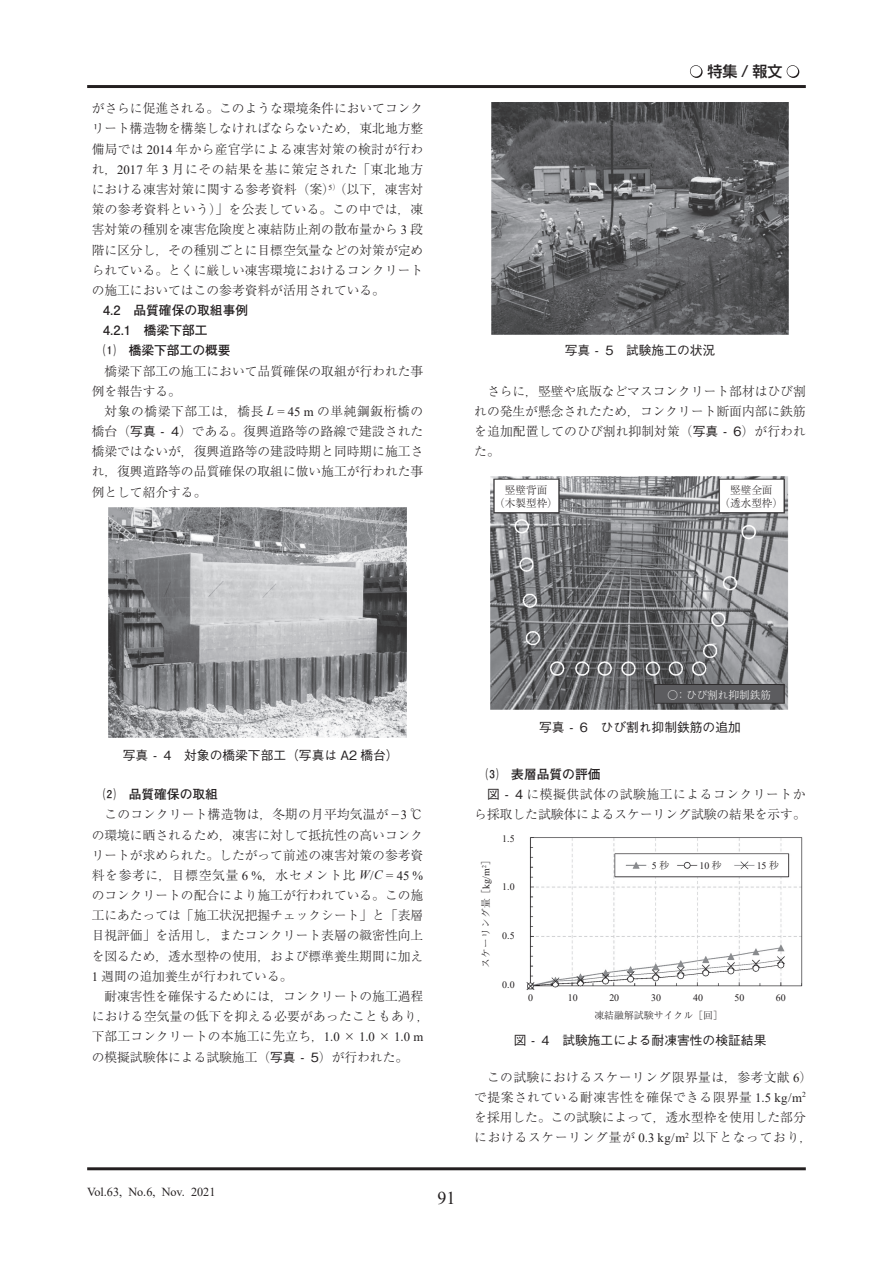
<style>
.page{position:relative;width:893px;height:1263px;background:#fff}
.page>*{position:absolute;margin:0;border:0;box-sizing:border-box;transform-origin:0 0}
.t1{font:18px "Times New Roman";color:#231f20}
.t2{font:500 15px "Shin Go Pr 6 N";color:#231f20}
.t3{font:300 12.75px/20.1px "Ryumin Pr 6 N";color:#231f20;text-align:justify}
.t4{font:300 12.75px/20.2px "Ryumin Pr 6 N";letter-spacing:.035em;color:#231f20}
.t5{font:500 12.75px "Gothic BBB Pr 6 N";color:#231f20}
.t6{font:700 12.75px/20.1px "Futo Go B101 Pr 6 N";color:#231f20}
.t7{font:12.15px "Times New Roman";color:#231f20}
.t8{font:300 10.65px/12.8px "Ryumin Pr 6 N";color:#231f20;text-align:center}
.t9{font:300 10.65px "Ryumin Pr 6 N";color:#fff}
.t10{font:9.9px "Times New Roman";color:#231f20}
.t11{font:300 9.9px "Ryumin Pr 6 N";color:#231f20}
.s1{font-family:"Times New Roman";font-weight:400}
.s2{font-family:"Times New Roman";font-weight:400;font-style:italic}
.s3{font-family:"Gothic BBB Pr 6 N";font-weight:500}
.s4{font-family:"Ryumin Pr 6 N";font-weight:300}
</style>
<div class="page">
<hr style="left:87px;top:85px;width:719px;height:3px;background:#231f20">
<hr style="left:87px;top:1167px;width:719px;height:3px;background:#231f20">
<svg style="left:690px;top:65px;width:13px;height:13px"></svg>
<svg style="left:787px;top:65px;width:12px;height:13px"></svg>
<img style="left:109px;top:508px;width:297px;height:229px">
<img style="left:491px;top:102px;width:298px;height:232px">
<img style="left:491px;top:476px;width:298px;height:233px">
<div style="left:656px;top:685px;width:123px;height:15px;background:#5c5c5f"></div>
<div style="left:721px;top:482px;width:58px;height:29px;background:#fff"></div>
<div style="left:497px;top:482px;width:60px;height:29px;background:#fff"></div>
<img style="left:526px;top:837px;width:277px;height:153px">
<p class="t3" style="left:92px;top:98px;width:333px">がさらに促進される。このような環境条件においてコンクリート構造物を構築しなければならないため，東北地方整備局では <span class="s1">2014</span> 年から産官学による凍害対策の検討が行われ，<span class="s1">2017</span> 年 <span class="s1">3</span> 月にその結果を基に策定された「東北地方における凍害対策に関する参考資料（案）<sup>5</sup><sup>）</sup>（以下，凍害対策の参考資料という）」を公表している。この中では，凍害対策の種別を凍害危険度と凍結防止剤の散布量から <span class="s1">3</span> 段階に区分し，その種別ごとに目標空気量などの対策が定められている。とくに厳しい凍害環境におけるコンクリートの施工においてはこの参考資料が活用されている。</p>
<p class="t6" style="left:103px;top:300px;width:146px">4.2　品質確保の取組事例<br>4.2.1　橋梁下部工<br>１　橋梁下部工の概要</p>
<p class="t3" style="left:92px;top:360px;width:333px;text-indent:13px">橋梁下部工の施工において品質確保の取組が行われた事例を報告する。</p>
<p class="t3" style="left:92px;top:400px;width:333px;text-indent:13px">対象の橋梁下部工は，橋長 <span class="s2">L</span> <span class="s1">= 45 m</span> の単純鋼鈑桁橋の橋台（<span class="s3">写真 - 4</span>）である。復興道路等の路線で建設された橋梁ではないが，復興道路等の建設時期と同時期に施工され，復興道路等の品質確保の取組に倣い施工が行われた事例として紹介する。</p>
<p class="t2" style="left:707px;top:59px;width:77px">特集 / 報文</p>
<p class="t5" style="left:565px;top:340px;width:152px">写真 - 5　試験施工の状況</p>
<p class="t3" style="left:474px;top:380px;width:333px;text-indent:13px">さらに，竪壁や底版などマスコンクリート部材はひび割れの発生が懸念されたため，コンクリート断面内部に鉄筋を追加配置してのひび割れ抑制対策（<span class="s3">写真 - 6</span>）が行われた。</p>
<p class="t8" style="left:494px;top:483px;width:65px">竪壁背面<br>（木製型枠）</p>
<p class="t8" style="left:719px;top:483px;width:65px">竪壁全面<br>（透水型枠）</p>
<p class="t5" style="left:123px;top:745px;width:277px">写真 - 4　対象の橋梁下部工（写真は A2 橋台）</p>
<p class="t6" style="left:103px;top:784px;width:116px">２　品質確保の取組</p>
<p class="t3" style="left:92px;top:804px;width:333px;text-indent:13px">このコンクリート構造物は，冬期の月平均気温が－<span class="s1">3</span> ℃の環境に晒されるため，凍害に対して抵抗性の高いコンクリートが求められた。したがって前述の凍害対策の参考資料を参考に，目標空気量 <span class="s1">6 %</span>，水セメント比 <span class="s2">W</span><span class="s1">/</span><span class="s2">C</span> <span class="s1">= 45 %</span>のコンクリートの配合により施工が行われている。この施工にあたっては「施工状況把握チェックシート」と「表層目視評価」を活用し，またコンクリート表層の緻密性向上を図るため，透水型枠の使用，および標準養生期間に加え<span class="s1">1</span> 週間の追加養生が行われている。</p>
<p class="t3" style="left:92px;top:985px;width:339px;text-align:left;text-indent:13px">耐凍害性を確保するためには，コンクリートの施工過程における空気量の低下を抑える必要があったこともあり，下部工コンクリートの本施工に先立ち，<span class="s1">1.0</span> × <span class="s1">1.0</span> × <span class="s1">1.0 m</span>の模擬試験体による試験施工（<span class="s3">写真 - 5</span>）が行われた。</p>
<p class="t7" style="left:87px;top:1183px;width:130px">Vol.63, No.6, Nov. 2021</p>
<h1 class="t1" style="left:437px;top:1185px;width:19px">91</h1>
<p class="t9" style="left:667px;top:686px;width:105px">○：ひび割れ抑制鉄筋</p>
<p class="t5" style="left:539px;top:717px;width:203px">写真 - 6　ひび割れ抑制鉄筋の追加</p>
<p class="t6" style="left:486px;top:764px;width:116px">３　表層品質の評価</p>
<p class="t3" style="left:474px;top:783px;width:333px;text-align:right"><span class="s3">図 - 4</span> に模擬供試体の試験施工によるコンクリートから採取した試験体によるスケーリング試験の結果を示す。</p>
<p class="t11" style="left:478px;top:968px;width:114px;rotate:-90deg">スケーリング量［<span class="s1">kg/m</span><sup>2</sup>］</p>
<p class="t10" style="left:502px;top:832px;width:14px">1.5</p>
<p class="t10" style="left:502px;top:880px;width:14px">1.0</p>
<p class="t10" style="left:652px;top:859px;width:19px">5<span class="s4">秒</span></p>
<p class="t10" style="left:699px;top:859px;width:24px">10 <span class="s4">秒</span></p>
<p class="t10" style="left:757px;top:859px;width:24px">15 <span class="s4">秒</span></p>
<p class="t10" style="left:502px;top:929px;width:14px">0.5</p>
<p class="t10" style="left:502px;top:978px;width:14px">0.0</p>
<p class="t10" style="left:528px;top:990px;width:6px">0</p>
<p class="t10" style="left:568px;top:990px;width:11px">10</p>
<p class="t10" style="left:609px;top:990px;width:11px">20</p>
<p class="t11" style="left:594px;top:1008px;width:130px">凍結融解試験サイクル［回］</p>
<p class="t10" style="left:651px;top:990px;width:11px">30</p>
<p class="t10" style="left:693px;top:990px;width:11px">40</p>
<p class="t10" style="left:734px;top:990px;width:11px">50</p>
<p class="t10" style="left:776px;top:990px;width:11px">60</p>
<p class="t5" style="left:514px;top:1030px;width:254px">図 - 4　試験施工による耐凍害性の検証結果</p>
<p class="t4" style="left:474px;top:1066px;width:339px;text-indent:13px">この試験におけるスケーリング限界量は，参考文献 <span class="s1">6</span>）で提案されている耐凍害性を確保できる限界量 <span class="s1">1.5 kg/m</span><sup>2</sup>を採用した。この試験によって，透水型枠を使用した部分におけるスケーリング量が <span class="s1">0.3 kg/m</span><sup>2</sup> 以下となっており，</p>
</div>
